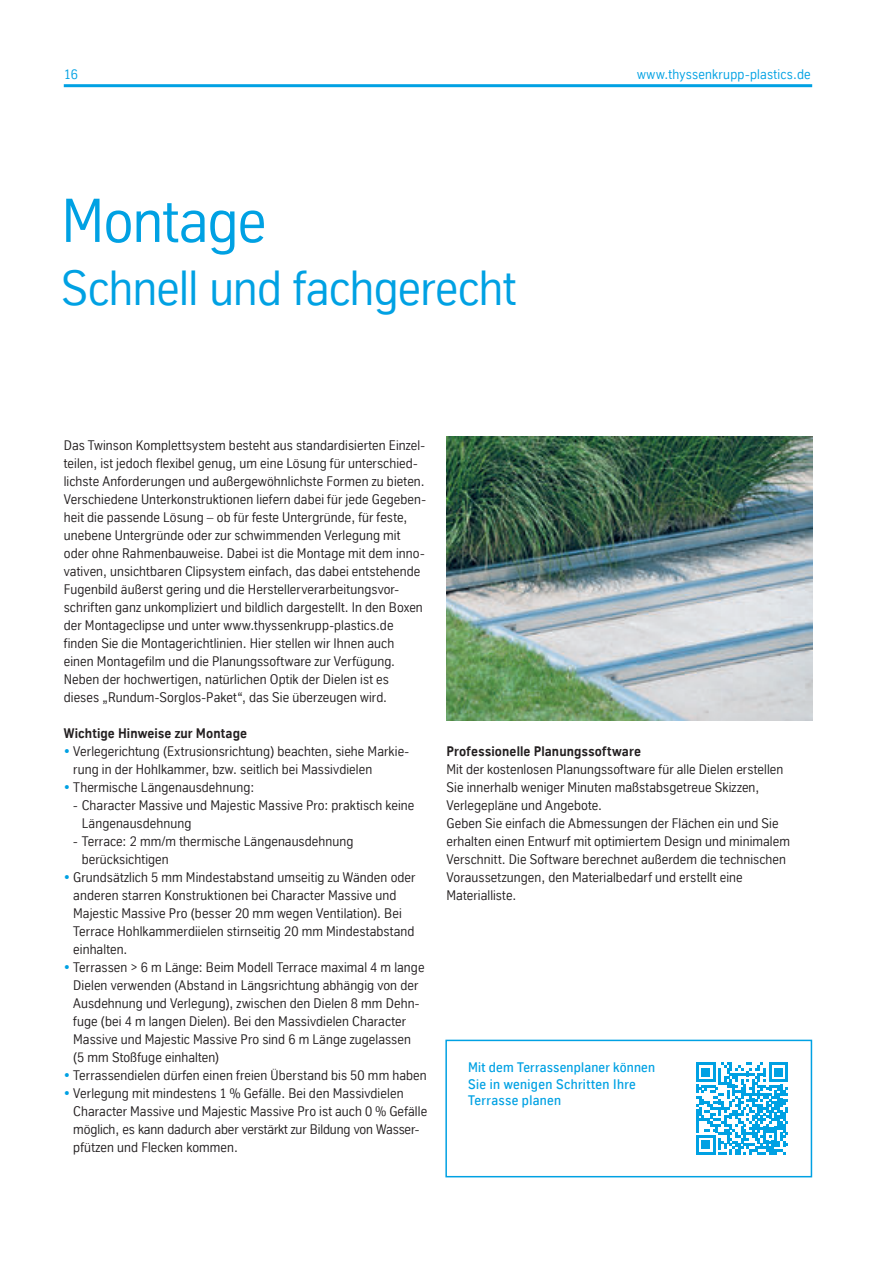
<style>
.page{position:relative;width:893px;height:1263px;background:#fff}
.page>*{position:absolute;margin:0;border:0;box-sizing:border-box;transform-origin:0 0}
.t1{font:60px "TK Type";letter-spacing:-.015em;color:#00a1e3}
.t2{font:48px "TK Type";letter-spacing:-.01em;color:#00a1e3}
.t3{font:13.5px/18px "TK Type";letter-spacing:.005em;color:#231f20}
.t4{font:500 13.5px/16.5px "TK Type";letter-spacing:.025em;color:#00a1e3}
.t5{font:700 13.5px "TK Type";letter-spacing:.01em;color:#231f20}
.t6{font:13.5px "TK Type";letter-spacing:.02em;color:#00a1e3}
.s1{font-weight:700;color:#00a1e3}
</style>
<div class="page">
<img style="left:446px;top:437px;width:366px;height:283px">
<div style="left:445px;top:1040px;width:367px;height:137px;border:2px solid #00a1e3"></div>
<svg style="left:696px;top:1062px;width:92px;height:93px"></svg>
<hr style="left:64px;top:84px;width:748px;height:3px;background:#00a1e3">
<p class="t6" style="left:64px;top:66px;width:16px">16</p>
<p class="t6" style="left:637px;top:69px;width:175px">www.thyssenkrupp-plastics.de</p>
<h1 class="t1" style="left:61px;top:198px;width:207px">Montage</h1>
<h2 class="t2" style="left:61px;top:270px;width:456px">Schnell und fachgerecht</h2>
<p class="t3" style="left:64px;top:437px;width:364px">Das Twinson Komplettsystem besteht aus standardisierten Einzel&shy;teilen, ist jedoch flexibel genug, um eine Lösung für unterschied&shy;lichste Anforderungen und außergewöhnlichste Formen zu bieten.<br>Verschiedene Unterkonstruktionen liefern dabei für jede Gegeben&shy;heit die passende Lösung – ob für feste Untergründe, für feste, unebene Untergründe oder zur schwimmenden Verlegung mit oder ohne Rahmenbauweise. Dabei ist die Montage mit dem inno&shy;vativen, unsichtbaren Clipsystem einfach, das dabei entstehende Fugenbild äußerst gering und die Herstellerverarbeitungsvor&shy;schriften ganz unkompliziert und bildlich dargestellt. In den Boxen der Montageclipse und unter www.thyssenkrupp-plastics.de finden Sie die Montagerichtlinien. Hier stellen wir Ihnen auch einen Montagefilm und die Planungssoftware zur Verfügung.<br>Neben der hochwertigen, natürlichen Optik der Dielen ist es dieses „Rundum-Sorglos-Paket“, das Sie überzeugen wird.</p>
<p class="t5" style="left:64px;top:726px;width:185px">Wichtige Hinweise zur Montage</p>
<p class="t3" style="left:73px;top:742px;width:337px;text-indent:-9px"><span class="s1">•</span> Verlegerichtung (Extrusionsrichtung) beachten, siehe Markie&shy;rung in der Hohlkammer, bzw. seitlich bei Massivdielen</p>
<p class="t3" style="left:64px;top:779px;width:192px"><span class="s1">•</span> Thermische Längenausdehnung:</p>
<p class="t3" style="left:82px;top:797px;width:334px;text-indent:-9px">- Character Massive und Majestic Massive Pro: praktisch keine<br>Längenausdehnung</p>
<p class="t3" style="left:82px;top:833px;width:273px;text-indent:-9px">- Terrace: 2 mm/m thermische Längenausdehnung berücksichtigen</p>
<p class="t3" style="left:73px;top:869px;width:344px;text-indent:-9px"><span class="s1">•</span> Grundsätzlich 5 mm Mindestabstand umseitig zu Wänden oder anderen starren Konstruktionen bei Character Massive und Majestic Massive Pro (besser 20 mm wegen Ventilation). Bei Terrace Hohlkammerdiielen stirnseitig 20 mm Mindestabstand einhalten.</p>
<p class="t3" style="left:73px;top:959px;width:353px;text-indent:-9px"><span class="s1">•</span> Terrassen &gt; 6 m Länge: Beim Modell Terrace maximal 4 m lange Dielen verwenden (Abstand in Längsrichtung abhängig von der Ausdehnung und Verlegung), zwischen den Dielen 8 mm Dehn&shy;fuge (bei 4 m langen Dielen). Bei den Massivdielen Character Massive und Majestic Massive Pro sind 6 m Länge zugelassen (5 mm Stoßfuge einhalten)</p>
<p class="t3" style="left:64px;top:1066px;width:364px"><span class="s1">•</span> Terrassendielen dürfen einen freien Überstand bis 50 mm haben</p>
<p class="t3" style="left:73px;top:1084px;width:355px;text-indent:-9px"><span class="s1">•</span> Verlegung mit mindestens 1 % Gefälle. Bei den Massivdielen Character Massive und Majestic Massive Pro ist auch 0 % Gefälle möglich, es kann dadurch aber verstärkt zur Bildung von Wasser&shy;pfützen und Flecken kommen.</p>
<p class="t5" style="left:446px;top:744px;width:196px">Professionelle Planungssoftware</p>
<p class="t3" style="left:446px;top:760px;width:345px">Mit der kostenlosen Planungssoftware für alle Dielen erstellen Sie innerhalb weniger Minuten maßstabsgetreue Skizzen, Verlegepläne und Angebote.<br>Geben Sie einfach die Abmessungen der Flächen ein und Sie erhalten einen Entwurf mit optimiertem Design und minimalem Verschnitt. Die Software berechnet außerdem die technischen Voraussetzungen, den Materialbedarf und erstellt eine Materialliste.</p>
<p class="t4" style="left:468px;top:1060px;width:189px">Mit dem Terrassenplaner können<br>Sie in wenigen Schritten Ihre<br>Terrasse planen</p>
</div>
